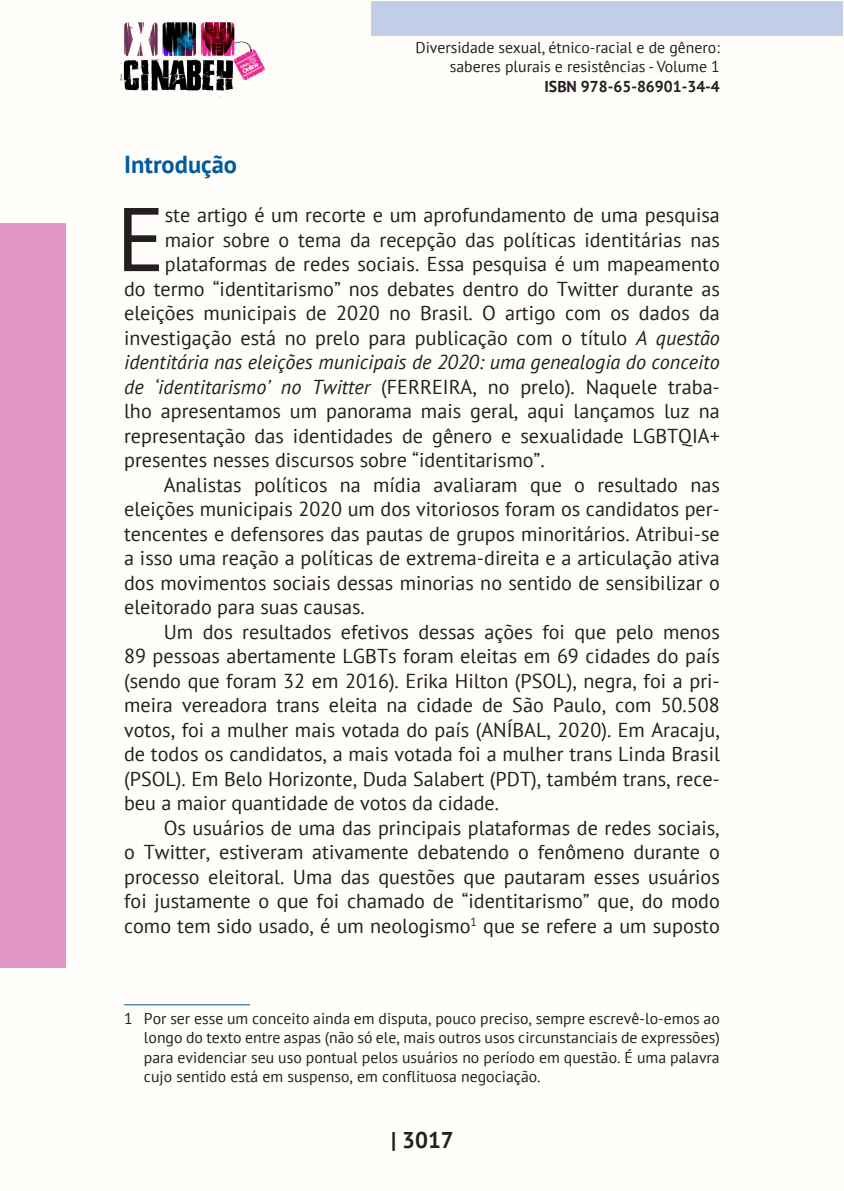
<style>
.page{position:relative;width:844px;height:1191px;background:#fff}
.page>*{position:absolute;margin:0;border:0;box-sizing:border-box;transform-origin:0 0}
._7_CAPITULAR{font:90.12px "PT Sans";color:#231f20}
._6_INTRODUCAO{font:700 24.5px "PT Sans";color:#015b9e}
.t1{font:700 22.75px "PT Sans";color:#231f20}
._8_CORPO{font:20.12px/24.5px "PT Sans";color:#231f20;text-align:justify}
._7_CAPITULAR-2{font:20.12px "PT Sans";color:#231f20}
._7_CAPITULAR-3{font:italic 20.12px "PT Sans";color:#231f20}
._5_RODAPÉ{font:15.75px/19.2px "PT Sans";color:#231f20;text-align:right}
.t2{font:700 15.75px "PT Sans";color:#231f20}
.s1{font-style:italic}
</style>
<div class="page">
<div style="left:0;top:0;width:843px;height:1191px;background:#fffefa"></div>
<div style="left:371px;top:1px;width:471px;height:35px;background:#c2cde7"></div>
<div style="left:0;top:223px;width:65px;height:744px;background:#e198c7"></div>
<img style="left:120px;top:22px;width:144px;height:75px">
<hr style="left:124px;top:1004px;width:126px;height:1px;background:#015b9e">
<p class="_5_RODAPÉ" style="left:415px;top:38px;width:306px">Diversidade sexual, étnico-racial e de gênero: saberes plurais e resistências - Volume 1</p>
<p class="t2" style="left:544px;top:76px;width:177px">ISBN 978-65-86901-34-4</p>
<p class="_6_INTRODUCAO" style="left:124px;top:148px;width:114px">Introdução</p>
<p class="_7_CAPITULAR" style="left:116px;top:182px;width:50px">E</p>
<p class="_7_CAPITULAR-2" style="left:165px;top:202px;width:556px">ste artigo é um recorte e um aprofundamento de uma pesquisa</p>
<p class="_7_CAPITULAR-2" style="left:165px;top:227px;width:556px">maior sobre o tema da recepção das políticas identitárias nas</p>
<p class="_7_CAPITULAR-2" style="left:165px;top:251px;width:556px">plataformas de redes sociais. Essa pesquisa é um mapeamento</p>
<p class="_7_CAPITULAR-2" style="left:124px;top:276px;width:597px">do termo “identitarismo” nos debates dentro do Twitter durante as</p>
<p class="_7_CAPITULAR-2" style="left:124px;top:300px;width:597px">eleições municipais de 2020 no Brasil. O artigo com os dados da</p>
<p class="_7_CAPITULAR-2" style="left:124px;top:325px;width:597px">investigação está no prelo para publicação com o título <span class="s1">A questão</span></p>
<p class="_7_CAPITULAR-3" style="left:124px;top:349px;width:597px">identitária nas eleições municipais de 2020: uma genealogia do conceito</p>
<p class="_7_CAPITULAR-2" style="left:124px;top:374px;width:597px"><span class="s1">de ‘identitarismo’ no Twitter</span> (FERREIRA, no prelo). Naquele traba-</p>
<p class="_7_CAPITULAR-2" style="left:124px;top:398px;width:597px">lho apresentamos um panorama mais geral, aqui lançamos luz na</p>
<p class="_7_CAPITULAR-2" style="left:124px;top:423px;width:597px">representação das identidades de gênero e sexualidade LGBTQIA+</p>
<p class="_7_CAPITULAR-2" style="left:124px;top:447px;width:422px">presentes nesses discursos sobre “identitarismo”.</p>
<p class="_8_CORPO" style="left:124px;top:472px;width:597px;text-indent:40px">Analistas políticos na mídia avaliaram que o resultado nas eleições municipais 2020 um dos vitoriosos foram os candidatos per&shy;tencentes e defensores das pautas de grupos minoritários. Atribui-se a isso uma reação a políticas de extrema-direita e a articulação ativa dos movimentos sociais dessas minorias no sentido de sensibilizar o eleitorado para suas causas.</p>
<p class="_8_CORPO" style="left:124px;top:619px;width:597px;text-indent:40px">Um dos resultados efetivos dessas ações foi que pelo menos 89 pessoas abertamente LGBTs foram eleitas em 69 cidades do país (sendo que foram 32 em 2016). Erika Hilton (PSOL), negra, foi a pri&shy;meira vereadora trans eleita na cidade de São Paulo, com 50.508 votos, foi a mulher mais votada do país (ANÍBAL, 2020). Em Aracaju, de todos os candidatos, a mais votada foi a mulher trans Linda Brasil (PSOL). Em Belo Horizonte, Duda Salabert (PDT), também trans, rece&shy;beu a maior quantidade de votos da cidade.</p>
<p class="_8_CORPO" style="left:124px;top:815px;width:597px;text-indent:40px">Os usuários de uma das principais plataformas de redes sociais, o Twitter, estiveram ativamente debatendo o fenômeno durante o processo eleitoral. Uma das questões que pautaram esses usuários foi justamente o que foi chamado de “identitarismo” que, do modo como tem sido usado, é um neologismo<sup>1</sup> que se refere a um suposto</p>
<p class="_5_RODAPÉ" style="left:144px;top:1008px;width:577px;text-align:justify;text-indent:-20px">1 Por ser esse um conceito ainda em disputa, pouco preciso, sempre escrevê-lo-emos ao longo do texto entre aspas (não só ele, mais outros usos circunstanciais de expressões) para evidenciar seu uso pontual pelos usuários no período em questão. É uma palavra cujo sentido está em suspenso, em conflituosa negociação.</p>
<p class="t1" style="left:391px;top:1125px;width:64px">| 3017</p>
</div>
